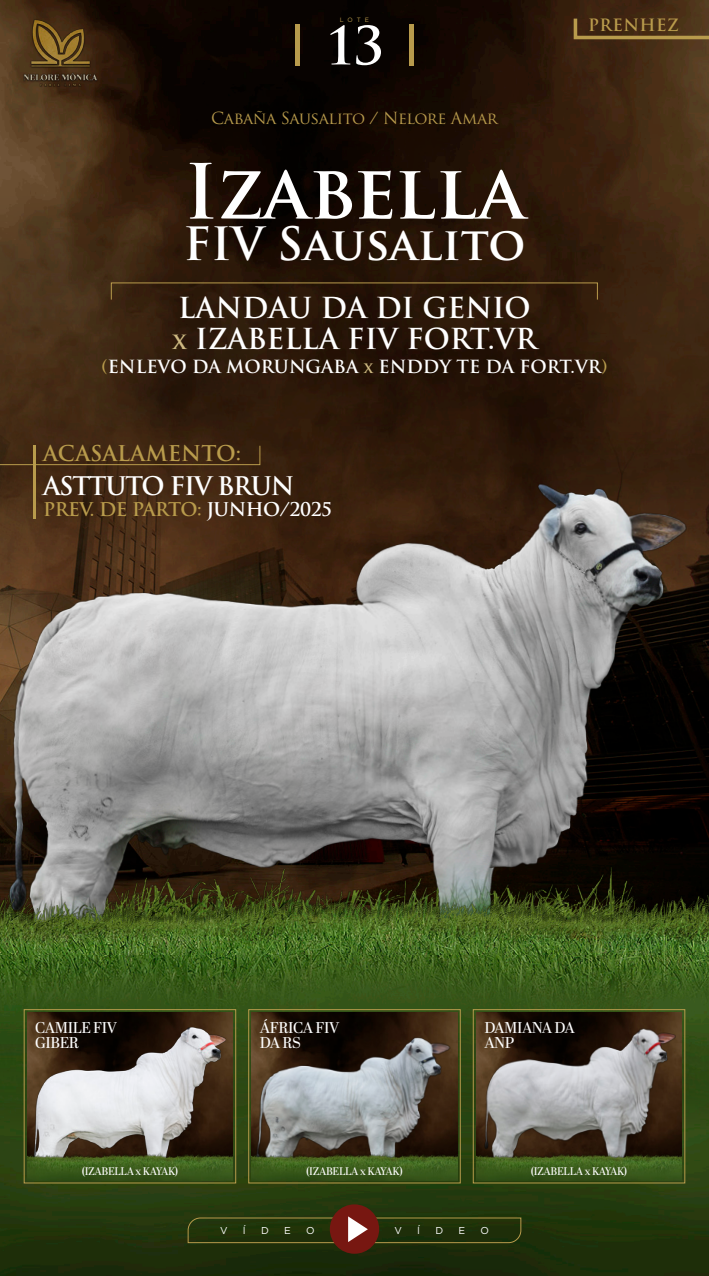
<style>
.page{position:relative;width:709px;height:1276px;background:#fff}
.page>*{position:absolute;margin:0;border:0;box-sizing:border-box;transform-origin:0 0}
.t1{font:700 74px "Trajan Pro";color:#fff}
.t2{font:700 51.25px "Trajan Pro";color:#fff}
.t3{font:700 44.75px "Trajan Pro";color:#fff}
.t4{font:700 28.12px "Trajan Pro";color:#fff}
.t5{font:700 25px "Trajan Pro";letter-spacing:-.05em;color:#fff}
.t6{font:700 21.25px "Trajan Pro";color:#b89b4c}
.t7{font:700 18.5px "Trajan Pro";letter-spacing:-.025em;color:#b89b4c}
.t8{font:700 17.62px "Trajan Pro";color:#fff}
.t9{font:700 16.62px "Trajan Pro";letter-spacing:.03em;color:#b89b4c}
.t10{font:16.25px "Trajan Pro";letter-spacing:-.025em;color:#b89b4c}
.t11{font:15.62px/15px "Abril Display";letter-spacing:-.03em;color:#fff}
.t12{font:11px "Abril Display";letter-spacing:-.03em;color:#fff}
.t13{font:10px "Gotham";color:#fff}
.t14{font:6.25px "Gotham";color:#b89b4c}
.s1{font-size:22.5px;color:#ceb982}
.s2{color:#b89b4c}
.s3{font-size:15px;color:#ceb982}
.s4{color:#fff}
</style>
<div class="page">
<img style="left:0;top:0;width:709px;height:91px">
<img style="left:0;top:91px;width:709px;height:376px">
<svg style="left:573px;top:17px;width:136px;height:22px;background:#583d1d"></svg>
<img style="left:0;top:1141px;width:709px;height:135px">
<img style="left:0;top:955px;width:709px;height:186px">
<div style="left:330px;top:1204px;width:49px;height:49px;background:#771711;border-radius:50%"></div>
<svg style="left:187px;top:1216px;width:334px;height:27px;background:#383a14"></svg>
<div style="left:295px;top:25px;width:5px;height:41px;background:#b89b4c"></div>
<hr style="left:409px;top:25px;width:4px;height:41px;background:#b89b4c">
<svg style="left:0;top:445px;width:260px;height:20px;background:#442b14"></svg>
<hr style="left:33px;top:445px;width:2px;height:73px;background:#b89b4c">
<img style="left:14px;top:15px;width:93px;height:75px">
<img style="left:0;top:467px;width:709px;height:414px">
<div style="left:248px;top:1009px;width:212px;height:174px;border:1px solid #b89b4c"></div>
<img style="left:252px;top:1012px;width:205px;height:138px">
<img style="left:254px;top:1032px;width:199px;height:118px">
<img style="left:252px;top:1150px;width:205px;height:30px">
<div style="left:24px;top:1009px;width:212px;height:174px;border:1px solid #b89b4c"></div>
<img style="left:27px;top:1012px;width:206px;height:138px">
<img style="left:30px;top:1025px;width:199px;height:125px">
<img style="left:27px;top:1150px;width:206px;height:30px">
<div style="left:473px;top:1009px;width:212px;height:174px;border:1px solid #b89b4c"></div>
<img style="left:476px;top:1012px;width:206px;height:138px">
<img style="left:481px;top:1025px;width:197px;height:125px">
<img style="left:476px;top:1150px;width:206px;height:30px">
<img style="left:0;top:881px;width:709px;height:74px">
<p class="t14" style="left:340px;top:16px;width:31px">LOTE</p>
<p class="t2" style="left:325px;top:14px;width:60px">13</p>
<p class="t10" style="left:211px;top:108px;width:288px">Cabaña Sausalito / Nelore Amar</p>
<p class="t1" style="left:184px;top:146px;width:342px">Izabella</p>
<p class="t3" style="left:183px;top:216px;width:344px">FIV Sausalito</p>
<h3 class="t9" style="left:588px;top:15px;width:93px">PRENHEZ</h3>
<p class="t4" style="left:178px;top:290px;width:354px">LANDAU DA DI GENIO</p>
<p class="t4" style="left:172px;top:321px;width:366px"><span class="s1">x</span> IZABELLA FIV FORT.VR</p>
<p class="t8" style="left:101px;top:356px;width:507px"><span class="s2">(</span>ENLEVO DA MORUNGABA <span class="s3">x</span> ENDDY TE DA FORT.VR<span class="s2">)</span></p>
<h3 class="t6" style="left:43px;top:440px;width:199px">ACASALAMENTO:</h3>
<p class="t5" style="left:43px;top:470px;width:253px">ASTTUTO FIV BRUN</p>
<p class="t7" style="left:43px;top:498px;width:291px">PREV. DE PARTO: <span class="s4">JUNHO/2025</span></p>
<p class="t11" style="left:35px;top:1020px;width:83px">CAMILE FIV<br>GIBER</p>
<p class="t12" style="left:82px;top:1163px;width:98px">(IZABELLA x KAYAK)</p>
<p class="t11" style="left:260px;top:1020px;width:81px">ÁFRICA FIV<br>DA RS</p>
<p class="t12" style="left:306px;top:1163px;width:98px">(IZABELLA x KAYAK)</p>
<p class="t11" style="left:484px;top:1020px;width:92px">DAMIANA DA<br>ANP</p>
<p class="t12" style="left:531px;top:1163px;width:98px">(IZABELLA x KAYAK)</p>
<p class="t13" style="left:220px;top:1224px;width:9px">V</p>
<p class="t13" style="left:243px;top:1224px;width:4px">Í</p>
<p class="t13" style="left:261px;top:1224px;width:9px">D</p>
<p class="t13" style="left:284px;top:1224px;width:8px">E</p>
<p class="t13" style="left:306px;top:1224px;width:10px">O</p>
<p class="t13" style="left:394px;top:1224px;width:9px">V</p>
<p class="t13" style="left:417px;top:1224px;width:4px">Í</p>
<p class="t13" style="left:435px;top:1224px;width:9px">D</p>
<p class="t13" style="left:458px;top:1224px;width:8px">E</p>
<p class="t13" style="left:480px;top:1224px;width:10px">O</p>
</div>
